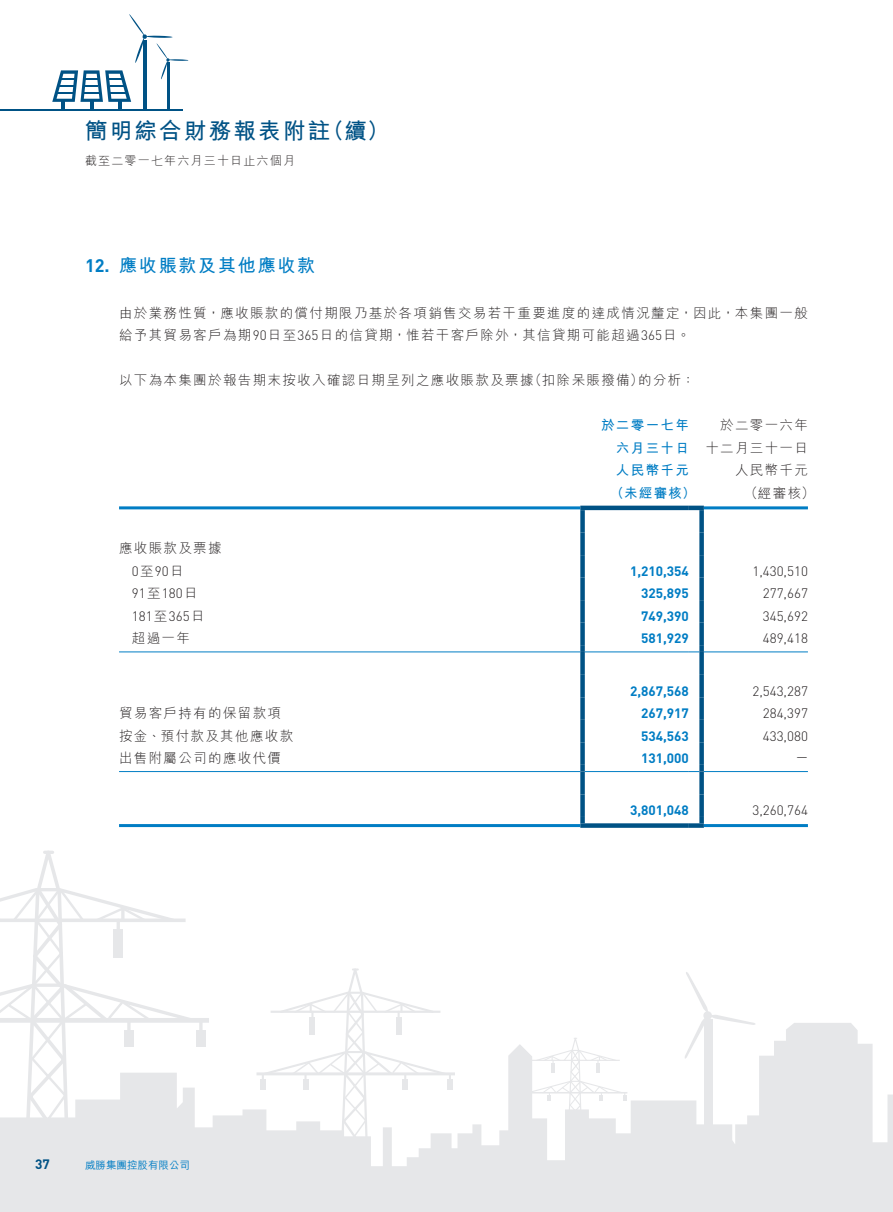
<style>
.page{position:relative;width:893px;height:1212px;background:#fff}
.page>*{position:absolute;margin:0;border:0;box-sizing:border-box;transform-origin:0 0}
.t1{font:700 22.5px "M Hei HK";letter-spacing:.1em;color:#005285}
.t2{font:700 18px "M Hei HK";letter-spacing:.1em;color:#007dc4}
.t3{font:700 18px "DIN Pro";color:#007dc4}
.t4{font:300 13.5px/22.5px "M Hei HK";letter-spacing:.1em;color:#231f20}
.t5{font:300 13.5px "DIN Pro";color:#231f20}
.t6{font:700 13.5px "DIN Pro";color:#007dc4}
.t7{font:700 13.5px/22.5px "M Hei HK";letter-spacing:.1em;color:#007dc4;text-align:right}
.t8{font:700 13.5px "DIN Pro";color:#005285}
.t9{font:300 12px "M Hei HK";letter-spacing:.1em;color:#231f20}
.t10{font:500 10.5px "M Hei HK";color:#007dc4}
.s1{font-family:"DIN Pro"}
.s2{font-family:"M Hei HK"}
</style>
<div class="page">
<div style="left:0;top:1018px;width:209px;height:5px;background:#e6e7e9"></div>
<svg style="left:0;top:850px;width:189px;height:168px"></svg>
<svg style="left:0;top:1023px;width:893px;height:189px;fill:#e6e7e9"></svg>
<svg style="left:684px;top:972px;width:73px;height:88px"></svg>
<div style="left:704px;top:1019px;width:9px;height:123px;background:#e6e7e9"></div>
<hr style="left:256px;top:1072px;width:199px;height:3px;background:#e6e7e9">
<div style="left:447px;top:1080px;width:6px;height:10px;background:#e6e7e9"></div>
<div style="left:260px;top:1080px;width:6px;height:10px;background:#e6e7e9"></div>
<svg style="left:262px;top:968px;width:189px;height:188px"></svg>
<hr style="left:524px;top:1092px;width:103px;height:1px;background:#e6e7e9">
<svg style="left:526px;top:1034px;width:100px;height:102px"></svg>
<hr style="left:0;top:110px;width:182px;height:1px;background:#005285">
<hr style="left:143px;top:40px;width:4px;height:70px;background:#005285">
<hr style="left:146px;top:36px;width:27px;height:2px;background:#005285;border-radius:50%">
<svg style="left:129px;top:14px;width:18px;height:49px"></svg>
<hr style="left:167px;top:62px;width:2px;height:48px;background:#005285">
<svg style="left:156px;top:43px;width:32px;height:36px"></svg>
<svg style="left:52px;top:70px;width:79px;height:40px"></svg>
<hr style="left:119px;top:651px;width:461px;height:1px;background:#007dc4">
<hr style="left:585px;top:651px;width:104px;height:1px;background:#007dc4">
<hr style="left:704px;top:651px;width:104px;height:1px;background:#007dc4">
<hr style="left:119px;top:771px;width:461px;height:1px;background:#007dc4">
<hr style="left:585px;top:771px;width:104px;height:1px;background:#007dc4">
<hr style="left:704px;top:771px;width:104px;height:1px;background:#007dc4">
<hr style="left:119px;top:824px;width:461px;height:3px;background:#007dc4">
<hr style="left:704px;top:824px;width:104px;height:3px;background:#007dc4">
<hr style="left:119px;top:506px;width:461px;height:3px;background:#007dc4">
<hr style="left:704px;top:506px;width:104px;height:3px;background:#007dc4">
<hr style="left:580px;top:506px;width:109px;height:4px;background:#005285">
<hr style="left:689px;top:506px;width:15px;height:4px;background:#005285">
<div style="left:580px;top:510px;width:5px;height:23px;background:#005285"></div>
<div style="left:580px;top:533px;width:5px;height:22px;background:#005285"></div>
<div style="left:580px;top:555px;width:5px;height:23px;background:#005285"></div>
<div style="left:580px;top:578px;width:5px;height:22px;background:#005285"></div>
<div style="left:580px;top:600px;width:5px;height:23px;background:#005285"></div>
<div style="left:580px;top:623px;width:5px;height:22px;background:#005285"></div>
<svg style="left:580px;top:645px;width:5px;height:7px"></svg>
<div style="left:580px;top:652px;width:5px;height:23px;background:#005285"></div>
<div style="left:580px;top:675px;width:5px;height:22px;background:#005285"></div>
<div style="left:580px;top:697px;width:5px;height:23px;background:#005285"></div>
<div style="left:580px;top:720px;width:5px;height:22px;background:#005285"></div>
<div style="left:580px;top:742px;width:5px;height:23px;background:#005285"></div>
<svg style="left:580px;top:765px;width:5px;height:6px"></svg>
<div style="left:580px;top:771px;width:5px;height:23px;background:#005285"></div>
<div style="left:580px;top:794px;width:5px;height:23px;background:#005285"></div>
<svg style="left:580px;top:817px;width:5px;height:6px"></svg>
<div style="left:699px;top:510px;width:5px;height:23px;background:#005285"></div>
<div style="left:699px;top:533px;width:5px;height:22px;background:#005285"></div>
<div style="left:699px;top:555px;width:5px;height:23px;background:#005285"></div>
<div style="left:699px;top:578px;width:5px;height:22px;background:#005285"></div>
<div style="left:699px;top:600px;width:5px;height:23px;background:#005285"></div>
<div style="left:699px;top:623px;width:5px;height:22px;background:#005285"></div>
<svg style="left:689px;top:645px;width:15px;height:7px"></svg>
<div style="left:699px;top:652px;width:5px;height:23px;background:#005285"></div>
<div style="left:699px;top:675px;width:5px;height:22px;background:#005285"></div>
<div style="left:699px;top:697px;width:5px;height:23px;background:#005285"></div>
<div style="left:699px;top:720px;width:5px;height:22px;background:#005285"></div>
<div style="left:699px;top:742px;width:5px;height:23px;background:#005285"></div>
<svg style="left:689px;top:765px;width:15px;height:7px"></svg>
<div style="left:699px;top:771px;width:5px;height:23px;background:#005285"></div>
<div style="left:699px;top:794px;width:5px;height:23px;background:#005285"></div>
<svg style="left:699px;top:817px;width:5px;height:6px"></svg>
<div style="left:580px;top:823px;width:109px;height:5px;background:#005285"></div>
<div style="left:689px;top:823px;width:15px;height:5px;background:#005285"></div>
<h1 class="t1" style="left:85px;top:115px;width:247px">簡明綜合財務報表附註</h1>
<p class="t9" style="left:85px;top:154px;width:212px">截至二零一七年六月三十日止六個月</p>
<h1 class="t1" style="left:322px;top:115px;width:69px">（續(</h1>
<h2 class="t3" style="left:85px;top:253px;width:26px">12.</h2>
<h2 class="t2" style="left:119px;top:252px;width:198px">應收賬款及其他應收款</h2>
<p class="t4" style="left:119px;top:301px;width:690px">由於業務性質，應收賬款的償付期限乃基於各項銷售交易若干重要進度的達成情況釐定，因此，本集團一般給予其貿易客戶為期<span class="s1">90</span>日至<span class="s1">365</span>日的信貸期，惟若干客戶除外，其信貸期可能超過<span class="s1">365</span>日。</p>
<p class="t4" style="left:638px;top:369px;width:58px">的分析：</p>
<p class="t4" style="left:528px;top:369px;width:116px">（扣除呆賬撥備）</p>
<p class="t4" style="left:119px;top:369px;width:416px">以下為本集團於報告期末按收入確認日期呈列之應收賬款及票據</p>
<p class="t7" style="left:601px;top:413px;width:89px">於二零一七年六月三十日</p>
<p class="t4" style="left:705px;top:414px;width:104px;text-align:right">於二零一六年十二月三十一日人民幣千元</p>
<p class="t7" style="left:616px;top:458px;width:74px">人民幣千元</p>
<p class="t7" style="left:611px;top:480px;width:87px">（未經審核）</p>
<p class="t4" style="left:744px;top:481px;width:72px">（經審核(</p>
<p class="t4" style="left:119px;top:537px;width:104px">應收賬款及票據</p>
<p class="t5" style="left:132px;top:562px;width:53px">0<span class="s2">至</span>90<span class="s2">日</span></p>
<p class="t6" style="left:630px;top:562px;width:60px">1,210,354</p>
<p class="t5" style="left:752px;top:562px;width:57px">1,430,510</p>
<p class="t5" style="left:132px;top:584px;width:67px">91<span class="s2">至</span>180<span class="s2">日</span></p>
<p class="t6" style="left:641px;top:584px;width:49px">325,895</p>
<p class="t5" style="left:763px;top:584px;width:47px">277,667</p>
<p class="t5" style="left:132px;top:607px;width:74px">181<span class="s2">至</span>365<span class="s2">日</span></p>
<p class="t6" style="left:641px;top:607px;width:49px">749,390</p>
<p class="t5" style="left:763px;top:607px;width:47px">345,692</p>
<p class="t4" style="left:132px;top:627px;width:60px">超過一年</p>
<p class="t6" style="left:641px;top:629px;width:49px">581,929</p>
<p class="t5" style="left:763px;top:629px;width:47px">489,418</p>
<p class="t6" style="left:630px;top:681px;width:60px">2,867,568</p>
<p class="t5" style="left:752px;top:681px;width:57px">2,543,287</p>
<p class="t4" style="left:119px;top:702px;width:163px">貿易客戶持有的保留款項</p>
<p class="t6" style="left:641px;top:704px;width:49px">267,917</p>
<p class="t5" style="left:763px;top:704px;width:47px">284,397</p>
<p class="t4" style="left:119px;top:724px;width:176px">按金、預付款及其他應收款</p>
<p class="t6" style="left:641px;top:726px;width:49px">534,563</p>
<p class="t5" style="left:763px;top:726px;width:47px">433,080</p>
<p class="t4" style="left:119px;top:747px;width:163px">出售附屬公司的應收代價</p>
<p class="t6" style="left:641px;top:749px;width:49px">131,000</p>
<p class="t5" style="left:796px;top:747px;width:13px">—</p>
<p class="t6" style="left:630px;top:801px;width:60px">3,801,048</p>
<p class="t5" style="left:752px;top:801px;width:57px">3,260,764</p>
<p class="t8" style="left:35px;top:1155px;width:16px">37</p>
<p class="t10" style="left:85px;top:1157px;width:106px">威勝集團控股有限公司</p>
</div>
